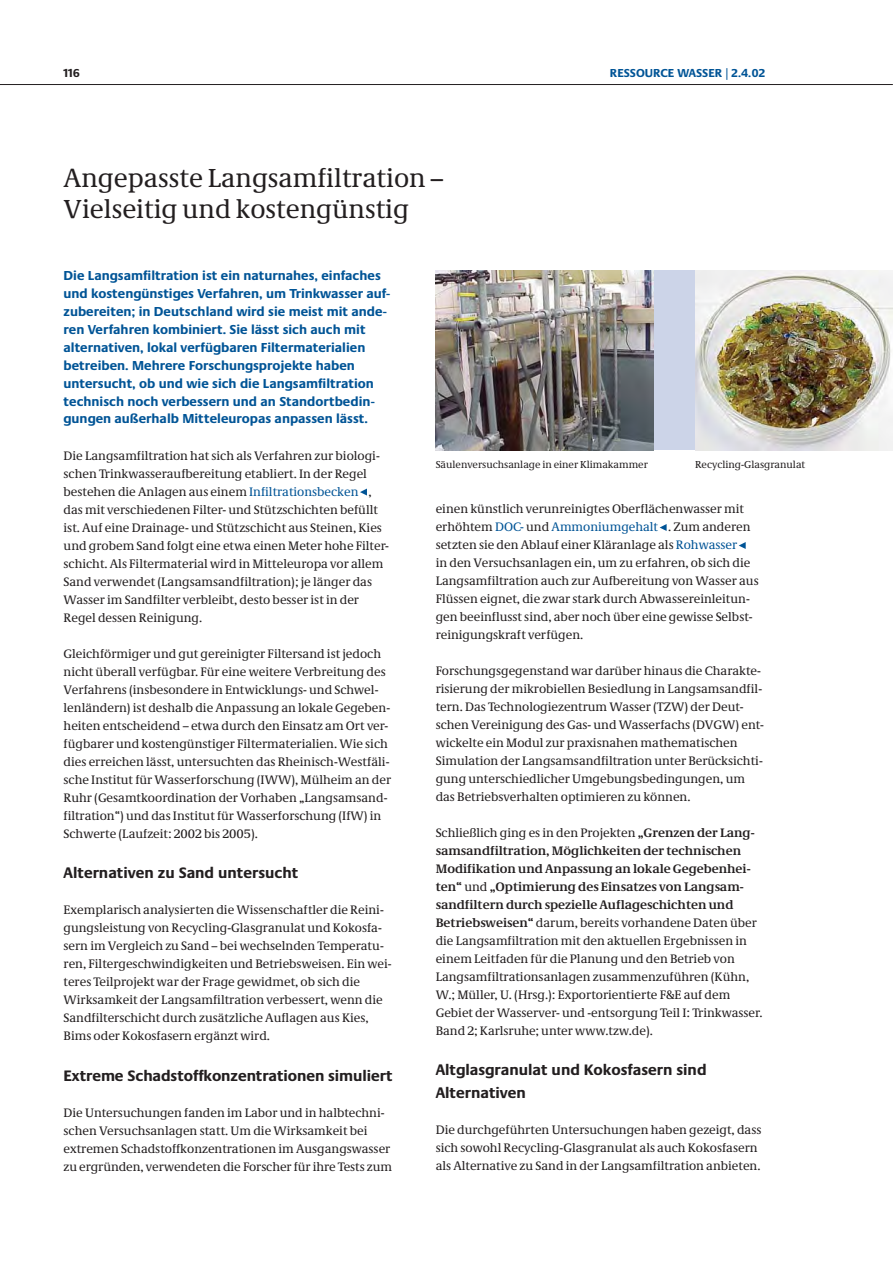
<style>
.page{position:relative;width:893px;height:1263px;background:#fff}
.page>*{position:absolute;margin:0;border:0;box-sizing:border-box;transform-origin:0 0}
.t1{font:27px/31.5px "Neue Demos";color:#231f20}
.t2{font:700 15.75px/22.5px "Neue Praxis";color:#231f20}
.t3{font:700 13.5px/18px "Neue Praxis";color:#005496}
.t4{font:12.75px/18px "Neue Demos";color:#231f20}
.t5{font:700 12px "Neue Praxis";letter-spacing:.005em;color:#005496}
.t6{font:700 12px "Neue Praxis";color:#231f20}
.t7{font:10.5px "Neue Demos";color:#231f20}
.s1{color:#005496}
.s2{font-weight:700}
</style>
<div class="page">
<svg style="left:360px;top:489px;width:7px;height:7px"></svg>
<svg style="left:739px;top:542px;width:7px;height:7px"></svg>
<svg style="left:660px;top:524px;width:6px;height:7px"></svg>
<hr style="left:0;top:84px;width:892px;height:1px;background:#231f20">
<div style="left:436px;top:270px;width:266px;height:180px;background:#ccd4e8"></div>
<img style="left:436px;top:270px;width:217px;height:180px">
<img style="left:695px;top:270px;width:197px;height:180px">
<p class="t6" style="left:64px;top:68px;width:18px">116</p>
<p class="t5" style="left:610px;top:68px;width:157px">RESSOURCE WASSER | 2.4.02</p>
<h1 class="t1" style="left:64px;top:165px;width:381px">Angepasste Langsamfiltration –<br>Vielseitig und kostengünstig</h1>
<p class="t3" style="left:64px;top:267px;width:328px">Die Langsamfiltration ist ein naturnahes, einfaches und kostengünstiges Verfahren, um Trinkwasser auf&shy;zubereiten; in Deutschland wird sie meist mit ande&shy;ren Verfahren kombiniert. Sie lässt sich auch mit alternativen, lokal verfügbaren Filtermaterialien betreiben. Mehrere Forschungsprojekte haben untersucht, ob und wie sich die Langsamfiltration technisch noch verbessern und an Standortbedin&shy;gungen außerhalb Mitteleuropas anpassen lässt.</p>
<p class="t4" style="left:64px;top:447px;width:327px">Die Langsamfiltration hat sich als Verfahren zur biologi&shy;schen Trinkwasseraufbereitung etabliert. In der Regel bestehen die Anlagen aus einem <span class="s1">Infiltrationsbecken</span> , das mit verschiedenen Filter- und Stützschichten befüllt ist. Auf eine Drainage- und Stützschicht aus Steinen, Kies und grobem Sand folgt eine etwa einen Meter hohe Filter&shy;schicht. Als Filtermaterial wird in Mitteleuropa vor allem Sand verwendet (Langsamsandfiltration); je länger das Wasser im Sandfilter verbleibt, desto besser ist in der Regel dessen Reinigung.</p>
<p class="t4" style="left:64px;top:645px;width:329px">Gleichförmiger und gut gereinigter Filtersand ist jedoch nicht überall verfügbar. Für eine weitere Verbreitung des Verfahrens (insbesondere in Entwicklungs- und Schwel&shy;lenländern) ist deshalb die Anpassung an lokale Gegeben&shy;heiten entscheidend – etwa durch den Einsatz am Ort ver&shy;fügbarer und kostengünstiger Filtermaterialien. Wie sich dies erreichen lässt, untersuchten das Rheinisch-Westfäli&shy;sche Institut für Wasserforschung (IWW), Mülheim an der Ruhr (Gesamtkoordination der Vorhaben „Langsamsand&shy;filtration“) und das Institut für Wasserforschung (IfW) in Schwerte (Laufzeit: 2002 bis 2005).</p>
<p class="t2" style="left:64px;top:863px;width:236px">Alternativen zu Sand untersucht</p>
<p class="t4" style="left:64px;top:902px;width:330px">Exemplarisch analysierten die Wissenschaftler die Reini&shy;gungsleistung von Recycling-Glasgranulat und Kokosfa&shy;sern im Vergleich zu Sand – bei wechselnden Temperatu&shy;ren, Filtergeschwindigkeiten und Betriebsweisen. Ein wei&shy;teres Teilprojekt war der Frage gewidmet, ob sich die Wirksamkeit der Langsamfiltration verbessert, wenn die Sandfilterschicht durch zusätzliche Auflagen aus Kies, Bims oder Kokosfasern ergänzt wird.</p>
<p class="t2" style="left:64px;top:1065px;width:331px">Extreme Schadstoffkonzentrationen simuliert</p>
<p class="t4" style="left:64px;top:1104px;width:330px">Die Untersuchungen fanden im Labor und in halbtechni&shy;schen Versuchsanlagen statt. Um die Wirksamkeit bei extremen Schadstoffkonzentrationen im Ausgangswasser zu ergründen, verwendeten die Forscher für ihre Tests zum</p>
<p class="t7" style="left:436px;top:461px;width:214px">Säulenversuchsanlage in einer Klimakammer</p>
<p class="t7" style="left:695px;top:461px;width:112px">Recycling-Glasgranulat</p>
<p class="t4" style="left:436px;top:501px;width:324px">einen künstlich verunreinigtes Oberflächenwasser mit erhöhtem <span class="s1">DOC-</span> und <span class="s1">Ammoniumgehalt</span> . Zum anderen setzten sie den Ablauf einer Kläranlage als <span class="s1">Rohwasser<br></span>in den Versuchsanlagen ein, um zu erfahren, ob sich die Langsamfiltration auch zur Aufbereitung von Wasser aus Flüssen eignet, die zwar stark durch Abwassereinleitun&shy;gen beeinflusst sind, aber noch über eine gewisse Selbst&shy;reinigungskraft verfügen.</p>
<p class="t4" style="left:436px;top:663px;width:330px">Forschungsgegenstand war darüber hinaus die Charakte&shy;risierung der mikrobiellen Besiedlung in Langsamsandfil&shy;tern. Das Technologiezentrum Wasser (TZW) der Deut&shy;schen Vereinigung des Gas- und Wasserfachs (DVGW) ent&shy;wickelte ein Modul zur praxisnahen mathematischen Simulation der Langsamsandfiltration unter Berücksichti&shy;gung unterschiedlicher Umgebungsbedingungen, um das Betriebsverhalten optimieren zu können.</p>
<p class="t4" style="left:436px;top:825px;width:328px">Schließlich ging es in den Projekten <span class="s2">„Grenzen der Lang&shy;samsandfiltration, Möglichkeiten der technischen Modifikation und Anpassung an lokale Gegebenhei&shy;ten“</span> und <span class="s2">„Optimierung des Einsatzes von Langsam&shy;sandfiltern durch spezielle Auflageschichten und Betriebsweisen“</span> darum, bereits vorhandene Daten über die Langsamfiltration mit den aktuellen Ergebnissen in einem Leitfaden für die Planung und den Betrieb von Langsamfiltrationsanlagen zusammenzuführen (Kühn, W.; Müller, U. (Hrsg.): Exportorientierte F&amp;E auf dem Gebiet der Wasserver- und -entsorgung Teil I: Trinkwasser.<br>Band 2; Karlsruhe; unter www.tzw.de).</p>
<p class="t2" style="left:436px;top:1060px;width:272px">Altglasgranulat und Kokosfasern sind<br>Alternativen</p>
<p class="t4" style="left:436px;top:1122px;width:327px">Die durchgeführten Untersuchungen haben gezeigt, dass sich sowohl Recycling-Glasgranulat als auch Kokosfasern als Alternative zu Sand in der Langsamfiltration anbieten.</p>
</div>
